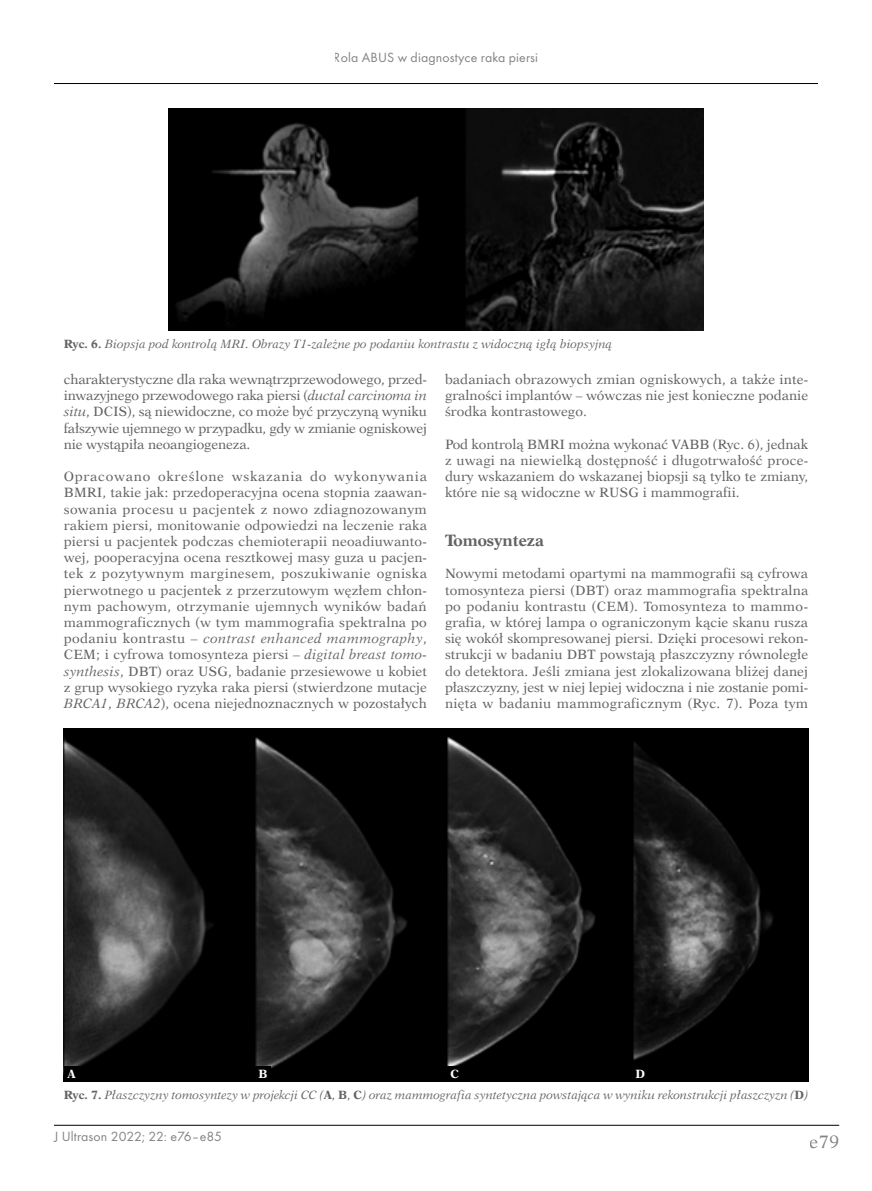
<style>
.page{position:relative;width:872px;height:1191px;background:#fff}
.page>*{position:absolute;margin:0;border:0;box-sizing:border-box;transform-origin:0 0}
.t1{font:18px "Dutch 823 EU Normal";color:#636363}
._1st_Srodtytul_PL_An{font:16.5px "Dutch 823 EU Bold";color:#636363}
.t2{font:13.8px "Futura TCE";letter-spacing:.01em;color:#636363}
.BPL_-_Body_PL{font:13.5px/16.2px "Dutch 823 EU Normal";color:#636363;text-align:justify}
.Podpis_zdjec_rys_PL{font:12px "Dutch 823 EU Italic";color:#636363}
.Normalny{font:12px "Dutch 823 EU Bold";color:#fff}
.s1{font-family:"Dutch 823 EU Bold"}
.s2{font-family:"Dutch 823 EU Italic"}
</style>
<div class="page">
<hr style="left:54px;top:1125px;width:785px;height:1px;background:#000">
<hr style="left:54px;top:83px;width:764px;height:1px;background:#000">
<img style="left:168px;top:108px;width:535px;height:222px">
<img style="left:64px;top:728px;width:744px;height:353px">
<div style="left:64px;top:1066px;width:15px;height:15px;background:#000"></div>
<div style="left:255px;top:1066px;width:16px;height:15px;background:#000"></div>
<div style="left:447px;top:1066px;width:15px;height:15px;background:#000"></div>
<div style="left:632px;top:1066px;width:16px;height:15px;background:#000"></div>
<p class="t2" style="left:334px;top:49px;width:206px">Rola ABUS w diagnostyce raka piersi</p>
<p class="Podpis_zdjec_rys_PL" style="left:64px;top:336px;width:550px"><span class="s1">Ryc. 6.</span> Biopsja pod kontrolą MRI. Obrazy T1-zależne po podaniu kontrastu z widoczną igłą biopsyjną</p>
<p class="BPL_-_Body_PL" style="left:64px;top:371px;width:365px">charakterystyczne dla raka wewnątrzprzewodowego, przed&shy;inwazyjnego przewodowego raka piersi (<span class="s2">ductal carcinoma in situ</span>, DCIS), są niewidoczne, co może być przyczyną wyniku fałszywie ujemnego w przypadku, gdy w zmianie ogniskowej nie wystąpiła neoangiogeneza.</p>
<p class="BPL_-_Body_PL" style="left:64px;top:468px;width:365px">Opracowano określone wskazania do wykonywania BMRI, takie jak: przedoperacyjna ocena stopnia zaawan&shy;sowania procesu u pacjentek z nowo zdiagnozowanym rakiem piersi, monitowanie odpowiedzi na leczenie raka piersi u pacjentek podczas chemioterapii neoadiuwanto&shy;wej, pooperacyjna ocena resztkowej masy guza u pacjen&shy;tek z pozytywnym marginesem, poszukiwanie ogniska pierwotnego u pacjentek z przerzutowym węzłem chłon&shy;nym pachowym, otrzymanie ujemnych wyników badań mammograficznych (w tym mammografia spektralna po podaniu kontrastu – <span class="s2">contrast enhanced mammography</span>, CEM; i cyfrowa tomosynteza piersi – <span class="s2">digital breast tomo&shy;synthesis</span>, DBT) oraz USG, badanie przesiewowe u kobiet z grup wysokiego ryzyka raka piersi (stwierdzone mutacje <span class="s2">BRCA1</span>, <span class="s2">BRCA2</span>), ocena niejednoznacznych w pozostałych</p>
<p class="BPL_-_Body_PL" style="left:445px;top:371px;width:365px">badaniach obrazowych zmian ogniskowych, a także inte&shy;gralności implantów – wówczas nie jest konieczne podanie środka kontrastowego.</p>
<p class="BPL_-_Body_PL" style="left:445px;top:436px;width:365px">Pod kontrolą BMRI można wykonać VABB (Ryc. 6), jednak z uwagi na niewielką dostępność i długotrwałość proce&shy;dury wskazaniem do wskazanej biopsji są tylko te zmiany, które nie są widoczne w RUSG i mammografii.</p>
<p class="_1st_Srodtytul_PL_An" style="left:445px;top:530px;width:100px">Tomosynteza</p>
<p class="BPL_-_Body_PL" style="left:445px;top:566px;width:365px">Nowymi metodami opartymi na mammografii są cyfrowa tomosynteza piersi (DBT) oraz mammografia spektralna po podaniu kontrastu (CEM). Tomosynteza to mammo&shy;grafia, w której lampa o ograniczonym kącie skanu rusza się wokół skompresowanej piersi. Dzięki procesowi rekon&shy;strukcji w badaniu DBT powstają płaszczyzny równoległe do detektora. Jeśli zmiana jest zlokalizowana bliżej danej płaszczyzny, jest w niej lepiej widoczna i nie zostanie pomi&shy;nięta w badaniu mammograficznym (Ryc. 7). Poza tym</p>
<p class="Normalny" style="left:67px;top:1066px;width:10px">A</p>
<p class="Normalny" style="left:258px;top:1066px;width:11px">B</p>
<p class="Normalny" style="left:450px;top:1066px;width:10px">C</p>
<p class="Normalny" style="left:635px;top:1066px;width:11px">D</p>
<p class="Podpis_zdjec_rys_PL" style="left:64px;top:1087px;width:746px"><span class="s1">Ryc. 7.</span> Płaszczyzny tomosyntezy w projekcji CC (<span class="s1">A</span>, <span class="s1">B</span>, <span class="s1">C</span>) oraz mammografia syntetyczna powstająca w wyniku rekonstrukcji płaszczyzn (<span class="s1">D</span>)</p>
<p class="t2" style="left:54px;top:1128px;width:170px">J Ultrason 2022; 22: e76–e85</p>
<h1 class="t1" style="left:809px;top:1131px;width:31px">e79</h1>
</div>
